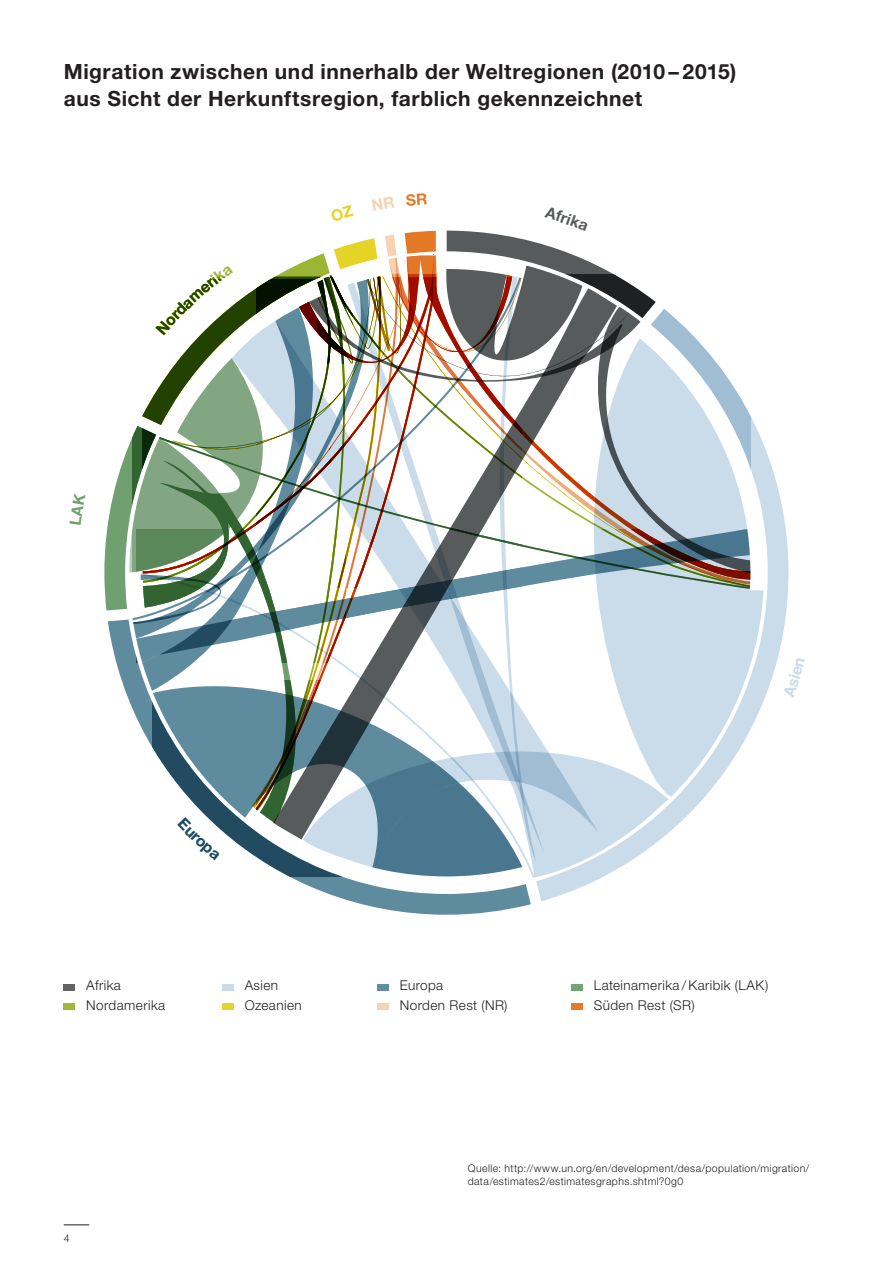
<style>
.page{position:relative;width:893px;height:1263px;background:#fff}
.page>*{position:absolute;margin:0;border:0;box-sizing:border-box;transform-origin:0 0}
.t1{font:700 21px/27px "Helvetica Neue LT Std";letter-spacing:.025em;color:#231f20}
.t2{font:300 13.5px/19.5px "Helvetica Neue LT Std";letter-spacing:.03em;color:#231f20}
.t3{font:300 10.5px/13.5px "Helvetica Neue LT Std";letter-spacing:.04em;color:#231f20}
</style>
<div class="page">
<svg style="left:64px;top:1224px;width:25px;height:1px"></svg>
<svg style="left:536px;top:444px;width:252px;height:457px"></svg>
<svg style="left:292px;top:878px;width:239px;height:37px"></svg>
<svg style="left:751px;top:417px;width:12px;height:380px"></svg>
<div style="left:64px;top:984px;width:11px;height:6px;background:#636366"></div>
<div style="left:64px;top:1003px;width:11px;height:7px;background:#a2b83a"></div>
<div style="left:222px;top:984px;width:11px;height:6px;background:#cadce9"></div>
<div style="left:222px;top:1003px;width:11px;height:7px;background:#e8d32a"></div>
<div style="left:377px;top:984px;width:12px;height:6px;background:#5f8ea1"></div>
<div style="left:377px;top:1003px;width:12px;height:7px;background:#f8d2b2"></div>
<div style="left:571px;top:984px;width:12px;height:6px;background:#72a374"></div>
<div style="left:571px;top:1003px;width:12px;height:7px;background:#e47c2a"></div>
<svg style="left:104px;top:230px;width:647px;height:646px"></svg>
<svg style="left:783px;top:657px;width:5px;height:41px"></svg>
<h1 class="t1" style="left:64px;top:57px;width:674px">Migration zwischen und innerhalb der Weltregionen (2010 – 2015) aus Sicht der Herkunftsregion, farblich gekennzeichnet</h1>
<p class="t2" style="left:86px;top:975px;width:80px">Afrika<br>Nordamerika</p>
<p class="t2" style="left:245px;top:975px;width:59px">Asien<br>Ozeanien</p>
<p class="t2" style="left:400px;top:975px;width:109px">Europa<br>Norden Rest (NR)</p>
<p class="t2" style="left:594px;top:975px;width:176px">Lateinamerika / Karibik (LAK)<br>Süden Rest (SR)</p>
<p class="t3" style="left:64px;top:1231px;width:7px">4</p>
<p class="t3" style="left:468px;top:1161px;width:343px">Quelle: http://www.un.org/en/development/desa/population/migration/ data/estimates2/estimatesgraphs.shtml?0g0</p>
</div>
